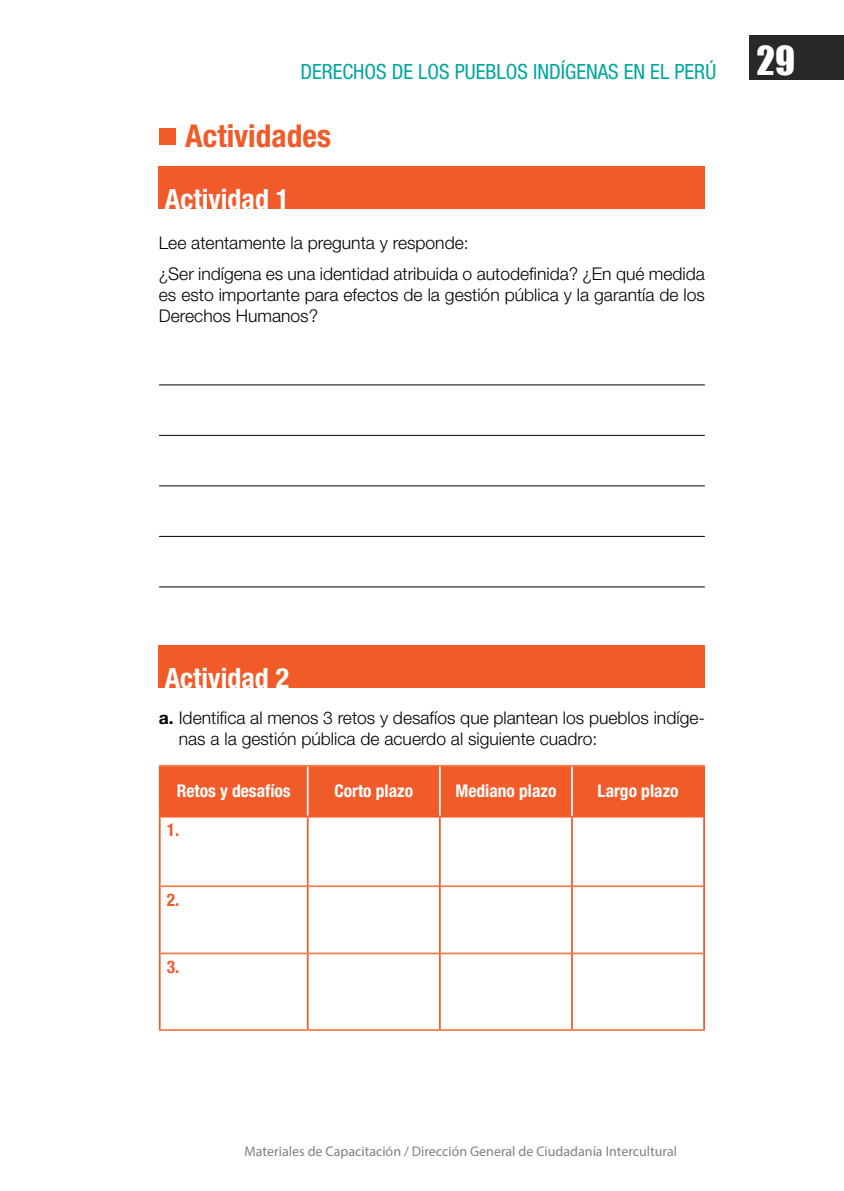
<style>
.page{position:relative;width:844px;height:1191px;background:#fff}
.page>*{position:absolute;margin:0;border:0;box-sizing:border-box;transform-origin:0 0}
.t1{font:700 condensed 31.5px "Helvetica Neue LT Std";color:#f15a29}
.t2{font:700 condensed 28px "Helvetica Neue LT Std";color:#fff}
.t3{font:condensed 21px "Helvetica Neue LT Std";color:#00a79e}
.t4{font:300 17.5px/21px "Helvetica Neue LT Std";color:#000}
.t5{font:700 condensed 17.5px "Helvetica Neue LT Std";color:#fff}
.t6{font:700 condensed 17.5px "Helvetica Neue LT Std";color:#f15a29}
.t7{font:14px "Myriad Pro";color:#7e8083}
.s1{font-weight:700}
</style>
<div class="page">
<div style="left:749px;top:35px;width:94px;height:44px;background:#292829"></div>
<div style="left:159px;top:166px;width:545px;height:43px;background:#f15a29"></div>
<div style="left:159px;top:645px;width:545px;height:43px;background:#f15a29"></div>
<div style="left:159px;top:128px;width:16px;height:17px;background:#f15a29"></div>
<hr style="left:159px;top:384px;width:545px;height:1px;background:#000">
<hr style="left:159px;top:485px;width:545px;height:1px;background:#000">
<hr style="left:159px;top:435px;width:545px;height:1px;background:#000">
<hr style="left:159px;top:536px;width:545px;height:1px;background:#000">
<hr style="left:159px;top:586px;width:545px;height:1px;background:#000">
<div style="left:160px;top:766px;width:543px;height:49px;background:#f15a29"></div>
<hr style="left:159px;top:765px;width:148px;height:1px;background:#f47c4b">
<hr style="left:307px;top:765px;width:133px;height:1px;background:#f47c4b">
<hr style="left:440px;top:765px;width:132px;height:1px;background:#f47c4b">
<hr style="left:572px;top:765px;width:132px;height:1px;background:#f47c4b">
<hr style="left:160px;top:885px;width:147px;height:2px;background:#f47c4b">
<hr style="left:308px;top:885px;width:131px;height:2px;background:#f47c4b">
<hr style="left:440px;top:885px;width:131px;height:2px;background:#f47c4b">
<hr style="left:572px;top:885px;width:131px;height:2px;background:#f47c4b">
<hr style="left:160px;top:952px;width:147px;height:2px;background:#f47c4b">
<hr style="left:308px;top:952px;width:131px;height:2px;background:#f47c4b">
<hr style="left:440px;top:952px;width:131px;height:2px;background:#f47c4b">
<hr style="left:572px;top:952px;width:131px;height:2px;background:#f47c4b">
<hr style="left:159px;top:1029px;width:148px;height:2px;background:#f47c4b">
<hr style="left:307px;top:1029px;width:133px;height:2px;background:#f47c4b">
<hr style="left:440px;top:1029px;width:132px;height:2px;background:#f47c4b">
<hr style="left:572px;top:1029px;width:132px;height:2px;background:#f47c4b">
<hr style="left:307px;top:766px;width:1px;height:49px;background:#fff">
<hr style="left:439px;top:766px;width:1px;height:49px;background:#fff">
<hr style="left:159px;top:815px;width:148px;height:2px;background:#f15a29">
<hr style="left:159px;top:817px;width:1px;height:69px;background:#f15a29">
<hr style="left:307px;top:815px;width:133px;height:2px;background:#f15a29">
<hr style="left:307px;top:817px;width:1px;height:69px;background:#f15a29">
<hr style="left:440px;top:815px;width:132px;height:2px;background:#f15a29">
<hr style="left:439px;top:817px;width:1px;height:69px;background:#f15a29">
<hr style="left:572px;top:815px;width:132px;height:2px;background:#f15a29">
<hr style="left:571px;top:817px;width:1px;height:69px;background:#f15a29">
<hr style="left:703px;top:817px;width:1px;height:69px;background:#f15a29">
<hr style="left:159px;top:886px;width:1px;height:67px;background:#f15a29">
<hr style="left:307px;top:886px;width:1px;height:67px;background:#f15a29">
<hr style="left:439px;top:886px;width:1px;height:67px;background:#f15a29">
<hr style="left:571px;top:886px;width:1px;height:67px;background:#f15a29">
<hr style="left:703px;top:886px;width:1px;height:67px;background:#f15a29">
<hr style="left:159px;top:953px;width:1px;height:76px;background:#f15a29">
<hr style="left:307px;top:953px;width:1px;height:76px;background:#f15a29">
<hr style="left:439px;top:953px;width:1px;height:76px;background:#f15a29">
<hr style="left:571px;top:953px;width:1px;height:76px;background:#f15a29">
<hr style="left:703px;top:953px;width:1px;height:76px;background:#f15a29">
<hr style="left:703px;top:766px;width:1px;height:49px;background:#f15a29">
<hr style="left:159px;top:766px;width:1px;height:49px;background:#f15a29">
<hr style="left:571px;top:766px;width:1px;height:49px;background:#fff">
<p class="t3" style="left:300px;top:60px;width:496px">DERECHOS DE LOS PUEBLOS INDÍGENAS EN EL PERÚ <sup>29</sup></p>
<h1 class="t1" style="left:185px;top:116px;width:147px">Actividades</h1>
<h2 class="t2" style="left:165px;top:182px;width:126px">Actividad 1</h2>
<p class="t4" style="left:159px;top:227px;width:547px;line-height:31px">Lee atentamente la pregunta y responde:<br>¿Ser indígena es una identidad atribuida o autodefinida? ¿En qué medida</p>
<p class="t4" style="left:159px;top:284px;width:547px">es esto importante para efectos de la gestión pública y la garantía de los<br>Derechos Humanos?</p>
<h2 class="t2" style="left:165px;top:661px;width:126px">Actividad 2</h2>
<p class="t4" style="left:179px;top:707px;width:527px;text-indent:-20px"><span class="s1">a.</span> Identifica al menos 3 retos y desafíos que plantean los pueblos indíge&shy;nas a la gestión pública de acuerdo al siguiente cuadro:</p>
<p class="t5" style="left:177px;top:780px;width:115px">Retos y desafíos</p>
<p class="t5" style="left:334px;top:780px;width:80px">Corto plazo</p>
<p class="t5" style="left:455px;top:780px;width:102px">Mediano plazo</p>
<p class="t5" style="left:597px;top:780px;width:82px">Largo plazo</p>
<p class="t6" style="left:167px;top:819px;width:14px">1.</p>
<p class="t6" style="left:167px;top:889px;width:14px">2.</p>
<p class="t6" style="left:167px;top:956px;width:14px">3.</p>
<p class="t7" style="left:244px;top:1142px;width:434px">Materiales de Capacitación / Dirección General de Ciudadanía Intercultural</p>
</div>
